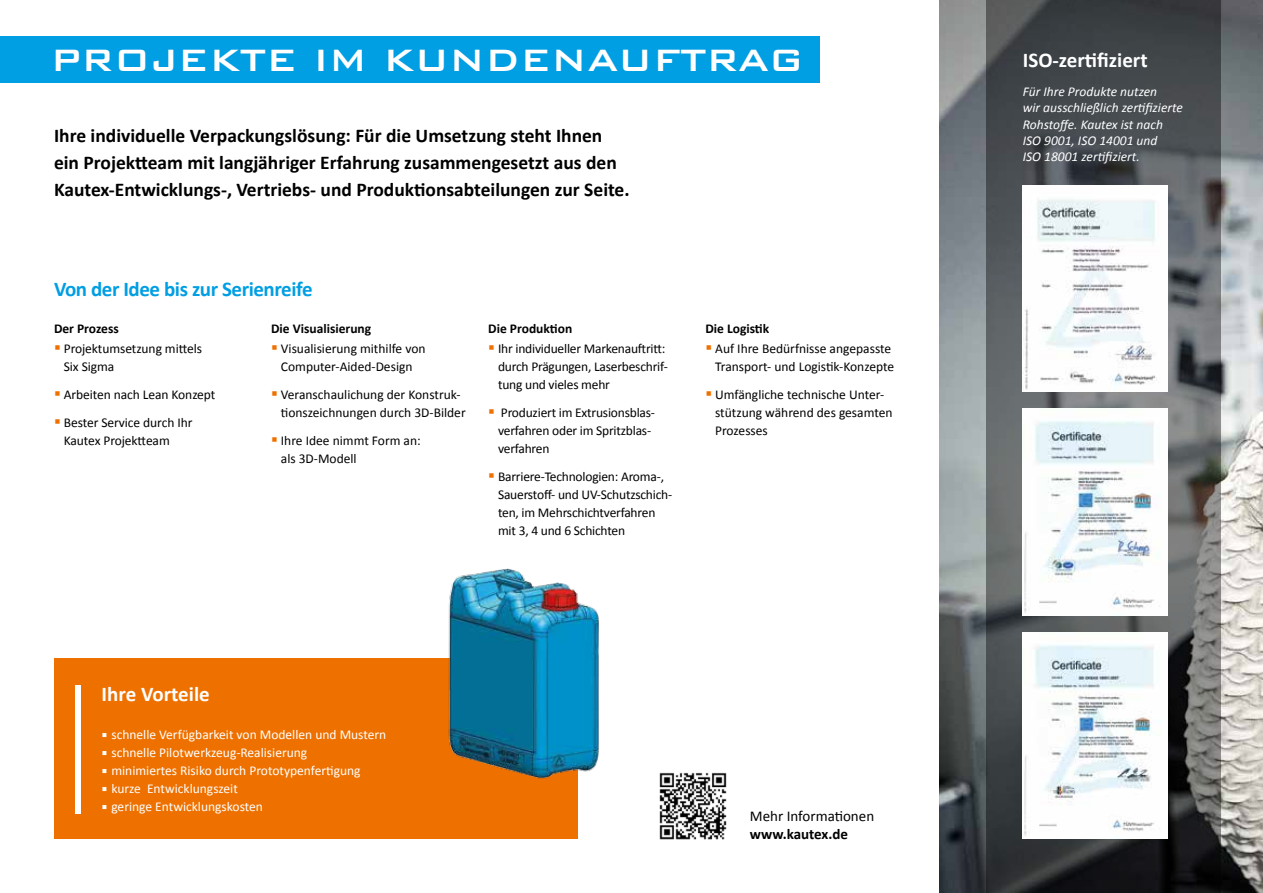
<style>
.page{position:relative;width:1263px;height:893px;background:#fff}
.page>*{position:absolute;margin:0;border:0;box-sizing:border-box;transform-origin:0 0}
.t1{font:500 41.25px "Bank Gothic BT";color:#fff}
.t2{font:700 21px "Calibri";color:#fff}
.t3{font:700 21px "Calibri";letter-spacing:-.02em;color:#009ee3}
.t4{font:700 19.5px/27px "Calibri";color:#000}
.t5{font:15px "Calibri";color:#000}
.t6{font:700 15px "Calibri";color:#000}
.t7{font:13.5px/18px "Calibri";letter-spacing:-.01em;color:#000}
.t8{font:13.5px "Calibri";color:#fff}
.t9{font:italic 13.5px/16.2px "Calibri";color:#fff}
.t10{font:700 13.5px "Calibri";color:#000}
.s1{color:#ee7100}
</style>
<div class="page">
<img style="left:939px;top:0;width:324px;height:893px">
<svg style="left:986px;top:0;width:234px;height:893px;background:#4e5254"></svg>
<div style="left:0;top:36px;width:819px;height:47px;background:#009ee3"></div>
<div style="left:54px;top:658px;width:523px;height:181px;background:#ee7100"></div>
<div style="left:75px;top:685px;width:6px;height:129px;background:#fff"></div>
<img style="left:448px;top:568px;width:151px;height:221px">
<img style="left:659px;top:772px;width:68px;height:68px">
<img style="left:1022px;top:185px;width:146px;height:206px">
<img style="left:1022px;top:409px;width:146px;height:206px">
<img style="left:1022px;top:633px;width:146px;height:206px">
<h1 class="t1" style="left:50px;top:38px;width:755px">PROJEKTE IM KUNDENAUFTRAG</h1>
<h3 class="t4" style="left:54px;top:122px;width:577px">Ihre individuelle Verpackungslösung: Für die Umsetzung steht Ihnen ein Projektteam mit langjähriger Erfahrung zusammengesetzt aus den<br>Kautex-Entwicklungs-, Vertriebs- und Produktionsabteilungen zur Seite.</h3>
<h2 class="t3" style="left:54px;top:275px;width:260px">Von der Idee bis zur Serienreife</h2>
<p class="t10" style="left:271px;top:320px;width:102px">Die Visualisierung</p>
<p class="t7" style="left:271px;top:339px;width:156px;text-align:center"><span class="s1">▪</span> Visualisierung mithilfe von<br>Computer-Aided-Design</p>
<p class="t7" style="left:281px;top:385px;width:186px;text-indent:-10px"><span class="s1">▪</span> Veranschaulichung der Konstruk&shy;tionszeichnungen durch 3D-Bilder</p>
<p class="t7" style="left:281px;top:431px;width:141px;text-indent:-10px"><span class="s1">▪</span> Ihre Idee nimmt Form an: als 3D-Modell</p>
<p class="t10" style="left:54px;top:320px;width:66px">Der Prozess</p>
<p class="t7" style="left:64px;top:339px;width:140px;text-indent:-10px"><span class="s1">▪</span> Projektumsetzung mittels<br>Six Sigma</p>
<p class="t7" style="left:54px;top:385px;width:163px"><span class="s1">▪</span> Arbeiten nach Lean Konzept</p>
<p class="t7" style="left:64px;top:413px;width:130px;text-indent:-10px"><span class="s1">▪</span> Bester Service durch Ihr<br>Kautex Projektteam</p>
<p class="t10" style="left:488px;top:320px;width:86px">Die Produktion</p>
<p class="t7" style="left:498px;top:339px;width:171px;text-indent:-10px"><span class="s1">▪</span> Ihr individueller Markenauftritt: durch Prägungen, Laserbeschrif&shy;tung und vieles mehr</p>
<p class="t7" style="left:498px;top:403px;width:158px;text-indent:-10px"><span class="s1">▪</span> Produziert im Extrusionsblas&shy;verfahren oder im Spritzblas&shy;verfahren</p>
<p class="t7" style="left:498px;top:467px;width:176px;text-indent:-10px"><span class="s1">▪</span> Barriere-Technologien: Aroma-,<br>Sauerstoff- und UV-Schutzschich&shy;ten, im Mehrschichtverfahren mit 3, 4 und 6 Schichten</p>
<p class="t10" style="left:705px;top:320px;width:65px">Die Logistik</p>
<p class="t7" style="left:705px;top:339px;width:190px;text-align:right"><span class="s1">▪</span> Auf Ihre Bedürfnisse angepasste<br>Transport- und Logistik-Konzepte</p>
<p class="t7" style="left:715px;top:385px;width:179px;text-indent:-10px"><span class="s1">▪</span> Umfängliche technische Unter&shy;stützung während des gesamten<br>Prozesses</p>
<h2 class="t2" style="left:102px;top:681px;width:110px">Ihre Vorteile</h2>
<p class="t8" style="left:102px;top:726px;width:286px">▪ schnelle Verfügbarkeit von Modellen und Mustern</p>
<p class="t8" style="left:102px;top:744px;width:207px">▪ schnelle Pilotwerkzeug-Realisierung</p>
<p class="t8" style="left:102px;top:762px;width:260px">▪ minimiertes Risiko durch Prototypenfertigung</p>
<p class="t8" style="left:102px;top:780px;width:138px">▪ kurze Entwicklungszeit</p>
<p class="t8" style="left:102px;top:798px;width:163px">▪ geringe Entwicklungskosten</p>
<p class="t5" style="left:750px;top:806px;width:126px">Mehr Informationen</p>
<p class="t6" style="left:750px;top:824px;width:100px">www.kautex.de</p>
<h2 class="t2" style="left:1023px;top:46px;width:126px">ISO-zertifiziert</h2>
<p class="t9" style="left:1023px;top:83px;width:162px">Für Ihre Produkte nutzen<br>wir ausschließlich zertifizierte<br>Rohstoffe. Kautex ist nach<br>ISO 9001, ISO 14001 und<br>ISO 18001 zertifiziert.</p>
</div>
